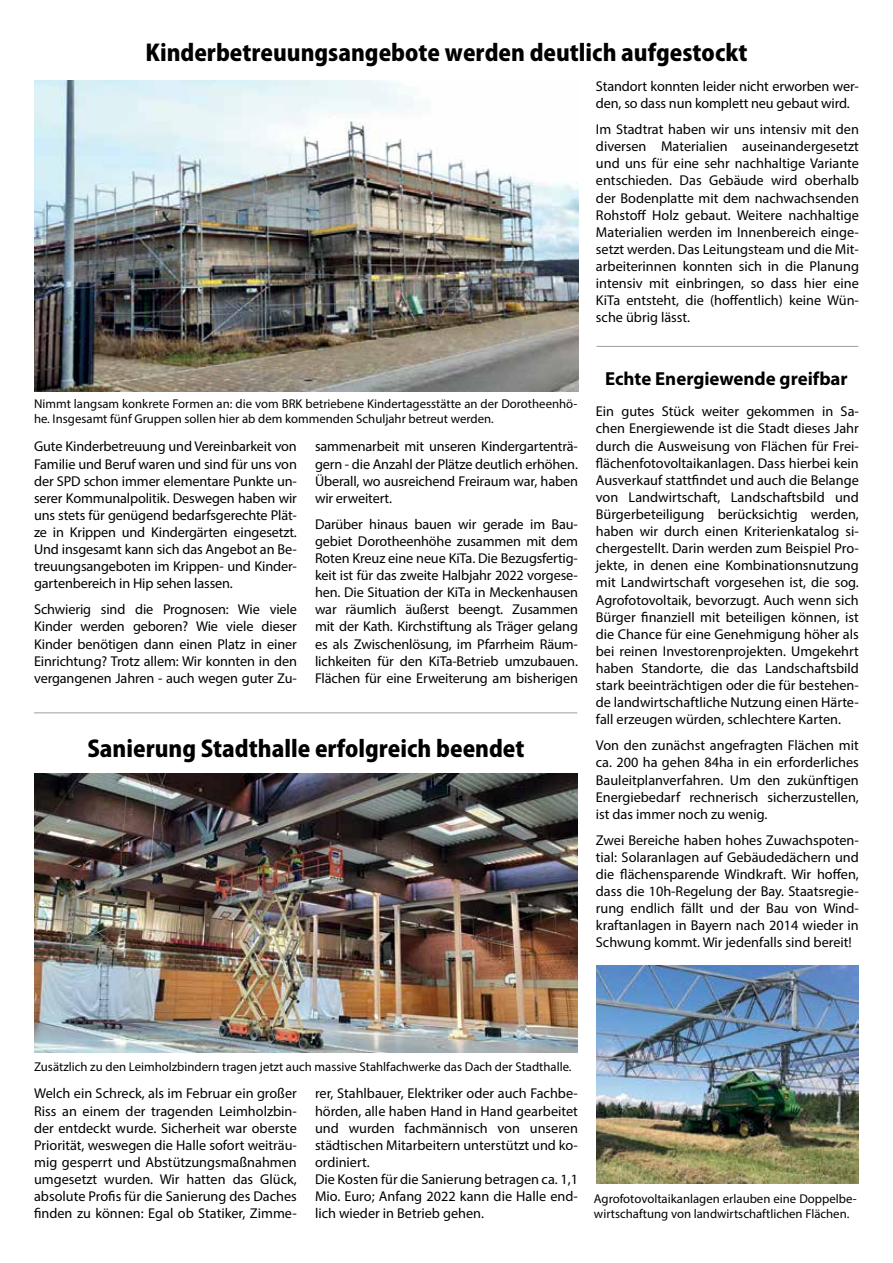
<style>
.page{position:relative;width:893px;height:1263px;background:#fff}
.page>*{position:absolute;margin:0;border:0;box-sizing:border-box;transform-origin:0 0}
.t1{font:800 22.5px "Koz Go Pro";color:#000}
.t2{font:700 18.9px "Myriad Pro";color:#000}
.t3{font:14.25px/17.1px "Myriad Pro";color:#000;text-align:justify}
.t4{font:12.75px/15.3px "Myriad Pro";color:#000}
</style>
<div class="page">
<hr style="left:34px;top:712px;width:543px;height:1px;background:#a7a9ac">
<img style="left:596px;top:965px;width:263px;height:218px">
<hr style="left:597px;top:346px;width:261px;height:1px;background:#a7a9ac">
<img style="left:34px;top:774px;width:544px;height:279px">
<img style="left:34px;top:80px;width:544px;height:311px">
<h1 class="t1" style="left:146px;top:38px;width:603px">Kinderbetreuungsangebote werden deutlich aufgestockt</h1>
<p class="t3" style="left:596px;top:77px;width:264px">Standort konnten leider nicht erworben wer&shy;den, so dass nun komplett neu gebaut wird.</p>
<p class="t3" style="left:596px;top:121px;width:264px">Im Stadtrat haben wir uns intensiv mit den diversen Materialien auseinandergesetzt und uns für eine sehr nachhaltige Variante entschieden. Das Gebäude wird oberhalb der Bodenplatte mit dem nachwachsenden Rohstoff Holz gebaut. Weitere nachhaltige Materialien werden im Innenbereich einge&shy;setzt werden. Das Leitungsteam und die Mit&shy;arbeiterinnen konnten sich in die Planung intensiv mit einbringen, so dass hier eine KiTa entsteht, die (hoffentlich) keine Wün&shy;sche übrig lässt.</p>
<p class="t4" style="left:34px;top:395px;width:545px">Nimmt langsam konkrete Formen an: die vom BRK betriebene Kindertagesstätte an der Dorotheenhö&shy;he. Insgesamt fünf Gruppen sollen hier ab dem kommenden Schuljahr betreut werden.</p>
<p class="t3" style="left:315px;top:438px;width:264px">sammenarbeit mit unseren Kindergartenträ&shy;gern - die Anzahl der Plätze deutlich erhöhen.<br>Überall, wo ausreichend Freiraum war, haben wir erweitert.</p>
<p class="t3" style="left:315px;top:515px;width:264px">Darüber hinaus bauen wir gerade im Bau&shy;gebiet Dorotheenhöhe zusammen mit dem Roten Kreuz eine neue KiTa. Die Bezugsfertig&shy;keit ist für das zweite Halbjahr 2022 vorgese&shy;hen. Die Situation der KiTa in Meckenhausen war räumlich äußerst beengt. Zusammen mit der Kath. Kirchstiftung als Träger gelang es als Zwischenlösung, im Pfarrheim Räum&shy;lichkeiten für den KiTa-Betrieb umzubauen.<br>Flächen für eine Erweiterung am bisherigen</p>
<p class="t3" style="left:34px;top:438px;width:264px">Gute Kinderbetreuung und Vereinbarkeit von Familie und Beruf waren und sind für uns von der SPD schon immer elementare Punkte un&shy;serer Kommunalpolitik. Deswegen haben wir uns stets für genügend bedarfsgerechte Plät&shy;ze in Krippen und Kindergärten eingesetzt.<br>Und insgesamt kann sich das Angebot an Be&shy;treuungsangeboten im Krippen- und Kinder&shy;gartenbereich in Hip sehen lassen.</p>
<p class="t3" style="left:34px;top:601px;width:264px">Schwierig sind die Prognosen: Wie viele Kinder werden geboren? Wie viele dieser Kinder benötigen dann einen Platz in einer Einrichtung? Trotz allem: Wir konnten in den vergangenen Jahren - auch wegen guter Zu-</p>
<h1 class="t1" style="left:87px;top:733px;width:439px">Sanierung Stadthalle erfolgreich beendet</h1>
<h2 class="t2" style="left:605px;top:366px;width:244px">Echte Energiewende greifbar</h2>
<p class="t3" style="left:596px;top:403px;width:265px">Ein gutes Stück weiter gekommen in Sa&shy;chen Energiewende ist die Stadt dieses Jahr durch die Ausweisung von Flächen für Frei&shy;flächenfotovoltaikanlagen. Dass hierbei kein Ausverkauf stattfindet und auch die Belange von Landwirtschaft, Landschaftsbild und Bürgerbeteiligung berücksichtig werden, haben wir durch einen Kriterienkatalog si&shy;chergestellt. Darin werden zum Beispiel Pro&shy;jekte, in denen eine Kombinationsnutzung mit Landwirtschaft vorgesehen ist, die sog.<br>Agrofotovoltaik, bevorzugt. Auch wenn sich Bürger finanziell mit beteiligen können, ist die Chance für eine Genehmigung höher als bei reinen Investorenprojekten. Umgekehrt haben Standorte, die das Landschaftsbild stark beeinträchtigen oder die für bestehen&shy;de landwirtschaftliche Nutzung einen Härte&shy;fall erzeugen würden, schlechtere Karten.</p>
<p class="t3" style="left:596px;top:737px;width:265px">Von den zunächst angefragten Flächen mit ca. 200 ha gehen 84ha in ein erforderliches Bauleitplanverfahren. Um den zukünftigen Energiebedarf rechnerisch sicherzustellen, ist das immer noch zu wenig.</p>
<p class="t3" style="left:596px;top:831px;width:265px">Zwei Bereiche haben hohes Zuwachspoten&shy;tial: Solaranlagen auf Gebäudedächern und die flächensparende Windkraft. Wir hoffen, dass die 10h-Regelung der Bay. Staatsregie&shy;rung endlich fällt und der Bau von Wind&shy;kraftanlagen in Bayern nach 2014 wieder in Schwung kommt. Wir jedenfalls sind bereit!</p>
<p class="t4" style="left:34px;top:1059px;width:539px">Zusätzlich zu den Leimholzbindern tragen jetzt auch massive Stahlfachwerke das Dach der Stadthalle.</p>
<p class="t3" style="left:34px;top:1085px;width:264px">Welch ein Schreck, als im Februar ein großer Riss an einem der tragenden Leimholzbin&shy;der entdeckt wurde. Sicherheit war oberste Priorität, weswegen die Halle sofort weiträu&shy;mig gesperrt und Abstützungsmaßnahmen umgesetzt wurden. Wir hatten das Glück, absolute Profis für die Sanierung des Daches finden zu können: Egal ob Statiker, Zimme-</p>
<p class="t3" style="left:315px;top:1085px;width:264px;text-align:left">rer, Stahlbauer, Elektriker oder auch Fachbe&shy;hörden, alle haben Hand in Hand gearbeitet und wurden fachmännisch von unseren städtischen Mitarbeitern unterstützt und ko&shy;ordiniert.<br>Die Kosten für die Sanierung betragen ca. 1,1<br>Mio. Euro; Anfang 2022 kann die Halle end&shy;lich wieder in Betrieb gehen.</p>
<p class="t4" style="left:594px;top:1191px;width:264px">Agrofotovoltaikanlagen erlauben eine Doppelbe&shy;wirtschaftung von landwirtschaftlichen Flächen.</p>
</div>
